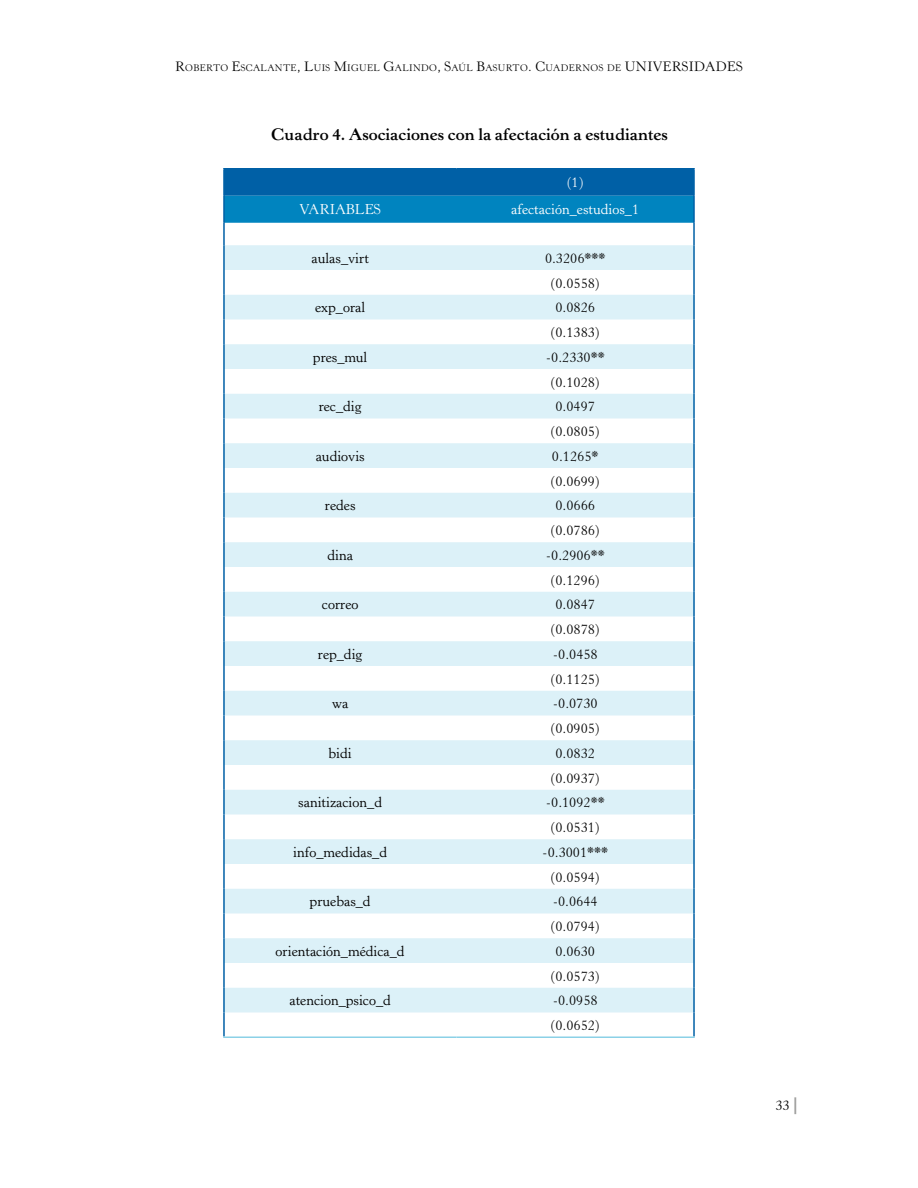
<style>
.page{position:relative;width:918px;height:1188px;background:#fff}
.page>*{position:absolute;margin:0;border:0;box-sizing:border-box;transform-origin:0 0}
.t1{font:700 16.5px "Horley Old Style MT Std";color:#000}
.t2{font:14.25px/24.8px "Horley Old Style MT Std";color:#000;text-align:center}
.t3{font:14.25px "Horley Old Style MT Std";color:#fff}
.t4{font:13.5px "Horley Old Style MT Std";color:#000}
.t5{font:9.45px "Horley Old Style MT Std";letter-spacing:.035em;color:#000}
.s1{font-size:13.5px}
.s2{color:#9d9d9c}
</style>
<div class="page">
<svg style="left:225px;top:170px;width:468px;height:53px;background:#0273b3"></svg>
<svg style="left:225px;top:245px;width:468px;height:767px;fill:#dcf1f8"></svg>
<hr style="left:223px;top:168px;width:233px;height:2px;background:#0060a6">
<hr style="left:223px;top:170px;width:2px;height:26px;background:#0060a6">
<hr style="left:456px;top:168px;width:239px;height:2px;background:#0060a6">
<hr style="left:693px;top:170px;width:2px;height:26px;background:#0060a6">
<hr style="left:223px;top:196px;width:2px;height:27px;background:#0060a6">
<hr style="left:693px;top:196px;width:2px;height:27px;background:#0060a6">
<hr style="left:223px;top:223px;width:2px;height:22px;background:#0060a6">
<hr style="left:693px;top:223px;width:2px;height:22px;background:#0060a6">
<hr style="left:223px;top:270px;width:2px;height:25px;background:#0060a6">
<hr style="left:693px;top:270px;width:2px;height:25px;background:#0060a6">
<hr style="left:223px;top:320px;width:2px;height:24px;background:#0060a6">
<hr style="left:693px;top:320px;width:2px;height:24px;background:#0060a6">
<hr style="left:223px;top:369px;width:2px;height:25px;background:#0060a6">
<hr style="left:693px;top:369px;width:2px;height:25px;background:#0060a6">
<hr style="left:223px;top:418px;width:2px;height:25px;background:#0060a6">
<hr style="left:693px;top:418px;width:2px;height:25px;background:#0060a6">
<hr style="left:223px;top:468px;width:2px;height:25px;background:#0060a6">
<hr style="left:693px;top:468px;width:2px;height:25px;background:#0060a6">
<hr style="left:223px;top:518px;width:2px;height:24px;background:#0060a6">
<hr style="left:693px;top:518px;width:2px;height:24px;background:#0060a6">
<hr style="left:223px;top:567px;width:2px;height:25px;background:#0060a6">
<hr style="left:693px;top:567px;width:2px;height:25px;background:#0060a6">
<hr style="left:223px;top:616px;width:2px;height:25px;background:#0060a6">
<hr style="left:693px;top:616px;width:2px;height:25px;background:#0060a6">
<hr style="left:223px;top:666px;width:2px;height:25px;background:#0060a6">
<hr style="left:693px;top:666px;width:2px;height:25px;background:#0060a6">
<hr style="left:223px;top:716px;width:2px;height:24px;background:#0060a6">
<hr style="left:693px;top:716px;width:2px;height:24px;background:#0060a6">
<hr style="left:223px;top:765px;width:2px;height:25px;background:#0060a6">
<hr style="left:693px;top:765px;width:2px;height:25px;background:#0060a6">
<hr style="left:223px;top:814px;width:2px;height:25px;background:#0060a6">
<hr style="left:693px;top:814px;width:2px;height:25px;background:#0060a6">
<hr style="left:223px;top:864px;width:2px;height:25px;background:#0060a6">
<hr style="left:693px;top:864px;width:2px;height:25px;background:#0060a6">
<hr style="left:223px;top:914px;width:2px;height:24px;background:#0060a6">
<hr style="left:693px;top:914px;width:2px;height:24px;background:#0060a6">
<hr style="left:223px;top:963px;width:2px;height:25px;background:#0060a6">
<hr style="left:693px;top:963px;width:2px;height:25px;background:#0060a6">
<hr style="left:223px;top:1012px;width:2px;height:24px;background:#0060a6">
<hr style="left:693px;top:1012px;width:2px;height:24px;background:#0060a6">
<hr style="left:223px;top:245px;width:2px;height:25px;background:#0060a6">
<hr style="left:693px;top:245px;width:2px;height:25px;background:#0060a6">
<hr style="left:223px;top:295px;width:2px;height:25px;background:#0060a6">
<hr style="left:693px;top:295px;width:2px;height:25px;background:#0060a6">
<hr style="left:223px;top:344px;width:2px;height:25px;background:#0060a6">
<hr style="left:693px;top:344px;width:2px;height:25px;background:#0060a6">
<hr style="left:223px;top:394px;width:2px;height:24px;background:#0060a6">
<hr style="left:693px;top:394px;width:2px;height:24px;background:#0060a6">
<hr style="left:223px;top:443px;width:2px;height:25px;background:#0060a6">
<hr style="left:693px;top:443px;width:2px;height:25px;background:#0060a6">
<hr style="left:223px;top:493px;width:2px;height:25px;background:#0060a6">
<hr style="left:693px;top:493px;width:2px;height:25px;background:#0060a6">
<hr style="left:223px;top:542px;width:2px;height:25px;background:#0060a6">
<hr style="left:693px;top:542px;width:2px;height:25px;background:#0060a6">
<hr style="left:223px;top:592px;width:2px;height:24px;background:#0060a6">
<hr style="left:693px;top:592px;width:2px;height:24px;background:#0060a6">
<hr style="left:223px;top:641px;width:2px;height:25px;background:#0060a6">
<hr style="left:693px;top:641px;width:2px;height:25px;background:#0060a6">
<hr style="left:223px;top:691px;width:2px;height:25px;background:#0060a6">
<hr style="left:693px;top:691px;width:2px;height:25px;background:#0060a6">
<hr style="left:223px;top:740px;width:2px;height:25px;background:#0060a6">
<hr style="left:693px;top:740px;width:2px;height:25px;background:#0060a6">
<hr style="left:223px;top:790px;width:2px;height:24px;background:#0060a6">
<hr style="left:693px;top:790px;width:2px;height:24px;background:#0060a6">
<hr style="left:223px;top:839px;width:2px;height:25px;background:#0060a6">
<hr style="left:693px;top:839px;width:2px;height:25px;background:#0060a6">
<hr style="left:223px;top:889px;width:2px;height:25px;background:#0060a6">
<hr style="left:693px;top:889px;width:2px;height:25px;background:#0060a6">
<hr style="left:223px;top:938px;width:2px;height:25px;background:#0060a6">
<hr style="left:693px;top:938px;width:2px;height:25px;background:#0060a6">
<hr style="left:223px;top:988px;width:2px;height:24px;background:#0060a6">
<hr style="left:693px;top:988px;width:2px;height:24px;background:#0060a6">
<hr style="left:223px;top:1036px;width:233px;height:2px;background:#8bd1e7">
<hr style="left:456px;top:1036px;width:239px;height:2px;background:#8bd1e7">
<p class="t5" style="left:175px;top:62px;width:460px"><span class="s1">R</span>OBERTO <span class="s1">E</span>SCALANTE<span class="s1">, L</span>UIS <span class="s1">M</span>IGUEL <span class="s1">G</span>ALINDO<span class="s1">, S</span>AÚL <span class="s1">B</span>ASURTO<span class="s1">. C</span>UADERNOS DE <span class="s1">UNI</span></p>
<p class="t4" style="left:653px;top:58px;width:39px">VERSIDADES</p>
<p class="t1" style="left:271px;top:124px;width:398px">Cuadro 4. Asociaciones con la afectación a estudiantes</p>
<p class="t3" style="left:567px;top:174px;width:18px">(1)</p>
<p class="t3" style="left:300px;top:201px;width:83px">VARIABLES</p>
<p class="t3" style="left:511px;top:201px;width:129px">afectación_estudios_1</p>
<p class="t2" style="left:311px;top:246px;width:59px">aulas_virt</p>
<p class="t2" style="left:545px;top:246px;width:62px">0.3206*** (0.0558)</p>
<p class="t2" style="left:315px;top:295px;width:52px">exp_oral</p>
<p class="t2" style="left:551px;top:295px;width:50px">0.0826 (0.1383)</p>
<p class="t2" style="left:313px;top:345px;width:56px">pres_mul</p>
<p class="t2" style="left:546px;top:345px;width:60px">-0.2330** (0.1028)</p>
<p class="t2" style="left:319px;top:394px;width:45px">rec_dig</p>
<p class="t2" style="left:551px;top:394px;width:50px">0.0497 (0.0805)</p>
<p class="t2" style="left:316px;top:444px;width:51px">audiovis</p>
<p class="t2" style="left:551px;top:444px;width:50px;text-align:left">0.1265* (0.0699)</p>
<p class="t2" style="left:325px;top:493px;width:32px">redes</p>
<p class="t2" style="left:551px;top:493px;width:50px">0.0666 (0.0786)</p>
<p class="t2" style="left:327px;top:543px;width:27px">dina</p>
<p class="t2" style="left:546px;top:543px;width:60px">-0.2906** (0.1296)</p>
<p class="t2" style="left:322px;top:592px;width:38px">correo</p>
<p class="t2" style="left:551px;top:592px;width:50px">0.0847 (0.0878)</p>
<p class="t2" style="left:318px;top:642px;width:46px">rep_dig</p>
<p class="t2" style="left:551px;top:642px;width:50px;text-align:left">-0.0458 (0.1125)</p>
<p class="t2" style="left:332px;top:691px;width:18px">wa</p>
<p class="t2" style="left:551px;top:691px;width:50px;text-align:left">-0.0730 (0.0905)</p>
<p class="t2" style="left:329px;top:741px;width:25px">bidi</p>
<p class="t2" style="left:551px;top:741px;width:50px">0.0832 (0.0937)</p>
<p class="t2" style="left:298px;top:790px;width:85px">sanitizacion_d</p>
<p class="t2" style="left:546px;top:790px;width:60px">-0.1092** (0.0531)</p>
<p class="t2" style="left:293px;top:840px;width:95px">info_medidas_d</p>
<p class="t2" style="left:542px;top:840px;width:67px">-0.3001*** (0.0594)</p>
<p class="t2" style="left:310px;top:889px;width:63px">pruebas_d</p>
<p class="t2" style="left:551px;top:889px;width:50px;text-align:left">-0.0644 (0.0794)</p>
<p class="t2" style="left:276px;top:939px;width:131px">orientación_médica_d</p>
<p class="t2" style="left:551px;top:939px;width:50px">0.0630 (0.0573)</p>
<p class="t2" style="left:289px;top:988px;width:103px">atencion_psico_d</p>
<p class="t2" style="left:551px;top:988px;width:50px;text-align:left">-0.0958 (0.0652)</p>
<p class="t2" style="left:775px;top:1093px;width:27px">33<span class="s2">⎮</span></p>
</div>
